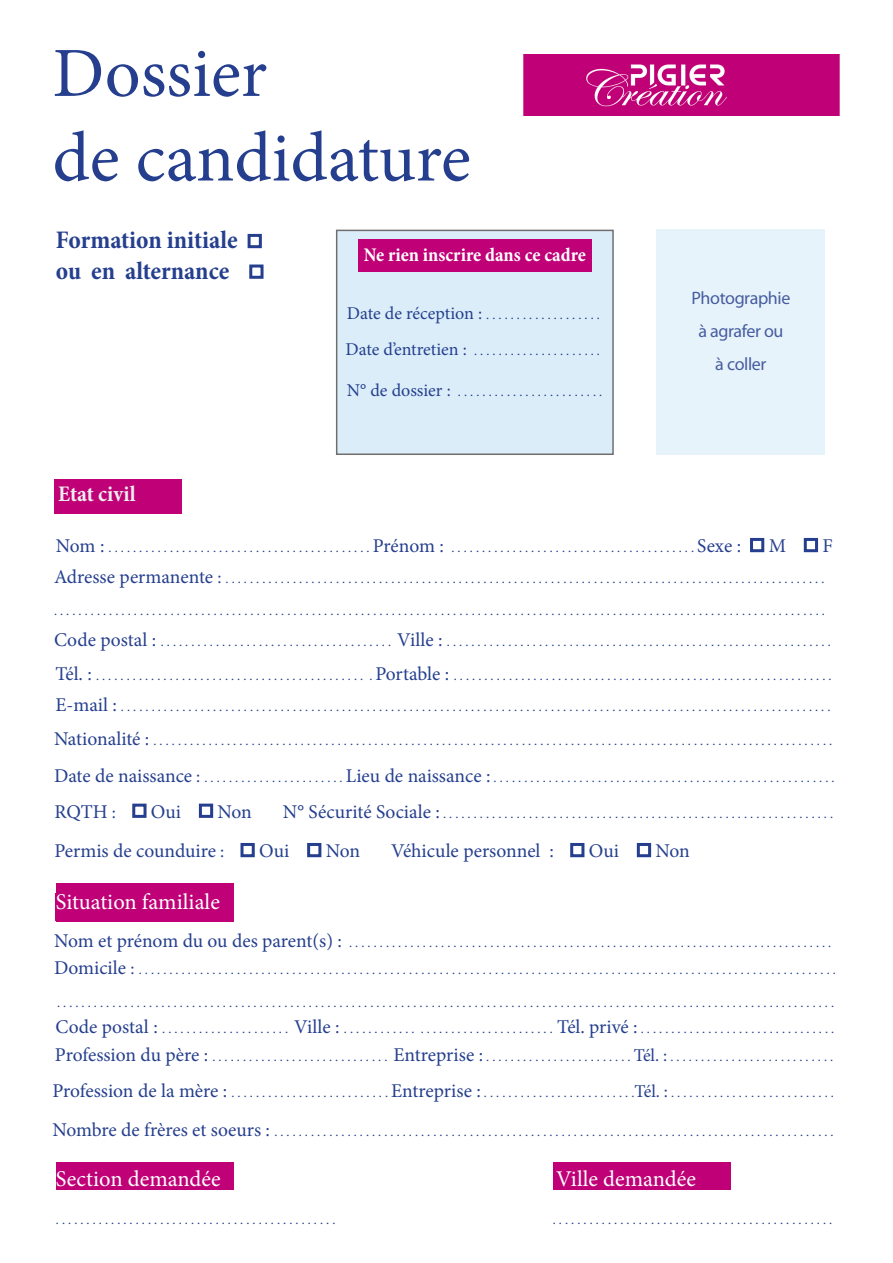
<style>
.page{position:relative;width:893px;height:1263px;background:#fff}
.page>*{position:absolute;margin:0;border:0;box-sizing:border-box;transform-origin:0 0}
.t1{font:70.5px "Minion Pro";color:#253f8e}
.t2{font:700 condensed 25.5px "Minion Pro";color:#253f8e}
.t3{font:22.5px "Minion Pro";color:#fff}
.t4{font:700 condensed 22.5px "Minion Pro";color:#eeeeef}
.t5{font:19.5px "Minion Pro";color:#253f8e}
.t6{font:700 condensed 19.5px "Minion Pro";color:#fff}
.t7{font:18px/33px "Myriad Pro";letter-spacing:-.02em;color:#253f8e;text-align:center}
.t8{font:13.5px "Minion Pro";color:#253f8e}
.s1{font-size:18px}
.s2{font-size:19.5px}
</style>
<div class="page">
<div style="left:657px;top:230px;width:168px;height:225px;background:#e7f3fb"></div>
<div style="left:337px;top:230px;width:276px;height:224px;background:#daedf9"></div>
<div style="left:358px;top:239px;width:234px;height:32px;background:#c00077"></div>
<div style="left:54px;top:479px;width:127px;height:34px;background:#c00077"></div>
<div style="left:750px;top:538px;width:14px;height:14px;border:3px solid #253f8e"></div>
<div style="left:804px;top:538px;width:14px;height:14px;border:3px solid #253f8e"></div>
<div style="left:56px;top:882px;width:178px;height:39px;background:#c00077"></div>
<div style="left:553px;top:1163px;width:178px;height:27px;background:#c00077"></div>
<div style="left:56px;top:1163px;width:178px;height:27px;background:#c00077"></div>
<img style="left:523px;top:54px;width:316px;height:62px">
<div style="left:248px;top:234px;width:14px;height:14px;border:3px solid #253f8e"></div>
<div style="left:249px;top:264px;width:15px;height:15px;border:3px solid #253f8e"></div>
<div style="left:132px;top:804px;width:15px;height:14px;border:3px solid #253f8e"></div>
<div style="left:199px;top:804px;width:14px;height:14px;border:3px solid #253f8e"></div>
<div style="left:240px;top:843px;width:15px;height:14px;border:3px solid #253f8e"></div>
<div style="left:307px;top:843px;width:14px;height:14px;border:3px solid #253f8e"></div>
<div style="left:570px;top:843px;width:14px;height:14px;border:3px solid #253f8e"></div>
<div style="left:637px;top:843px;width:14px;height:14px;border:3px solid #253f8e"></div>
<p class="t1" style="left:52px;top:26px;width:216px">Dossier</p>
<p class="t1" style="left:52px;top:111px;width:420px">de candidature</p>
<p class="t2" style="left:56px;top:222px;width:183px">Formation initiale</p>
<p class="t2" style="left:56px;top:253px;width:175px">ou en alternance</p>
<p class="t6" style="left:364px;top:241px;width:224px">Ne rien inscrire dans ce cadre</p>
<p class="t8" style="left:347px;top:306px;width:255px"><span class="s1">Date de réception :</span> . . . . . . . . . . . . . . . . . . .</p>
<p class="t8" style="left:345px;top:342px;width:256px"><span class="s1">Date d’entretien :</span> . . . . . . . . . . . . . . . . . . . . .</p>
<p class="t8" style="left:347px;top:382px;width:257px"><span class="s1">N° de dossier :</span> . . . . . . . . . . . . . . . . . . . . . . . .</p>
<h3 class="t7" style="left:691px;top:281px;width:101px">Photographie à agrafer ou<br>à coller</h3>
<p class="t4" style="left:58px;top:478px;width:79px">Etat civil</p>
<p class="t8" style="left:56px;top:539px;width:687px"><span class="s2">Nom :</span> . . . . . . . . . . . . . . . . . . . . . . . . . . . . . . . . . . . . . . . . . . . <span class="s2">Prénom :</span> . . . . . . . . . . . . . . . . . . . . . . . . . . . . . . . . . . . . . . . . <span class="s2">Sexe :</span></p>
<p class="t5" style="left:769px;top:533px;width:19px">M</p>
<p class="t5" style="left:822px;top:533px;width:12px">F</p>
<p class="t8" style="left:54px;top:569px;width:772px"><span class="s2">Adresse permanente</span> <span class="s1">:</span> . . . . . . . . . . . . . . . . . . . . . . . . . . . . . . . . . . . . . . . . . . . . . . . . . . . . . . . . . . . . . . . . . . . . . . . . . . . . . . . . . . . . . . . . . . . . . . . . . .</p>
<p class="t8" style="left:54px;top:601px;width:772px">. . . . . . . . . . . . . . . . . . . . . . . . . . . . . . . . . . . . . . . . . . . . . . . . . . . . . . . . . . . . . . . . . . . . . . . . . . . . . . . . . . . . . . . . . . . . . . . . . . . . . . . . . . . . . . . . . . . . . . . . . . . . . .</p>
<p class="t8" style="left:54px;top:632px;width:778px"><span class="s2">Code postal :</span> . . . . . . . . . . . . . . . . . . . . . . . . . . . . . . . . . . . . . . <span class="s2">Ville :</span> . . . . . . . . . . . . . . . . . . . . . . . . . . . . . . . . . . . . . . . . . . . . . . . . . . . . . . . . . . . . . . .</p>
<p class="t8" style="left:55px;top:667px;width:778px"><span class="s2">Tél. :</span> . . . . . . . . . . . . . . . . . . . . . . . . . . . . . . . . . . . . . . . . . . . . . <span class="s2">Portable :</span> . . . . . . . . . . . . . . . . . . . . . . . . . . . . . . . . . . . . . . . . . . . . . . . . . . . . . . . . . . . . . .</p>
<p class="t8" style="left:55px;top:698px;width:776px"><span class="s2">E-mail :</span> . . . . . . . . . . . . . . . . . . . . . . . . . . . . . . . . . . . . . . . . . . . . . . . . . . . . . . . . . . . . . . . . . . . . . . . . . . . . . . . . . . . . . . . . . . . . . . . . . . . . . . . . . . . . . . . . . . . .</p>
<p class="t8" style="left:54px;top:732px;width:780px"><span class="s2">Nationalité :</span> . . . . . . . . . . . . . . . . . . . . . . . . . . . . . . . . . . . . . . . . . . . . . . . . . . . . . . . . . . . . . . . . . . . . . . . . . . . . . . . . . . . . . . . . . . . . . . . . . . . . . . . . . . . . . . .</p>
<p class="t8" style="left:54px;top:768px;width:782px"><span class="s2">Date de naissance</span> <span class="s1">:</span> . . . . . . . . . . . . . . . . . . . . . . . <span class="s2">Lieu de naissance :</span> . . . . . . . . . . . . . . . . . . . . . . . . . . . . . . . . . . . . . . . . . . . . . . . . . . . . . . . .</p>
<p class="t5" style="left:54px;top:798px;width:63px">RQTH <span class="s1">:</span></p>
<p class="t5" style="left:151px;top:798px;width:32px">Oui</p>
<p class="t5" style="left:218px;top:798px;width:36px">Non</p>
<p class="t8" style="left:283px;top:804px;width:552px"><span class="s2">N° Sécurité Sociale :</span> . . . . . . . . . . . . . . . . . . . . . . . . . . . . . . . . . . . . . . . . . . . . . . . . . . . . . . . . . . . . . . . .</p>
<p class="t5" style="left:54px;top:838px;width:171px">Permis de counduire <span class="s1">:</span></p>
<p class="t5" style="left:259px;top:838px;width:32px">Oui</p>
<p class="t5" style="left:326px;top:838px;width:36px">Non</p>
<p class="t5" style="left:391px;top:838px;width:164px">Véhicule personnel :</p>
<p class="t5" style="left:589px;top:838px;width:32px">Oui</p>
<p class="t5" style="left:655px;top:838px;width:36px">Non</p>
<p class="t3" style="left:56px;top:887px;width:165px">Situation familiale</p>
<p class="t8" style="left:54px;top:933px;width:779px"><span class="s2">Nom et prénom du ou des parent(s) :</span> . . . . . . . . . . . . . . . . . . . . . . . . . . . . . . . . . . . . . . . . . . . . . . . . . . . . . . . . . . . . . . . . . . . . . . . . . . . . . . .</p>
<p class="t8" style="left:54px;top:961px;width:783px"><span class="s2">Domicile</span> <span class="s1">:</span> . . . . . . . . . . . . . . . . . . . . . . . . . . . . . . . . . . . . . . . . . . . . . . . . . . . . . . . . . . . . . . . . . . . . . . . . . . . . . . . . . . . . . . . . . . . . . . . . . . . . . . . . . . . . . . . . . .</p>
<p class="t8" style="left:57px;top:993px;width:779px">. . . . . . . . . . . . . . . . . . . . . . . . . . . . . . . . . . . . . . . . . . . . . . . . . . . . . . . . . . . . . . . . . . . . . . . . . . . . . . . . . . . . . . . . . . . . . . . . . . . . . . . . . . . . . . . . . . . . . . . . . . . . . . .</p>
<p class="t8" style="left:55px;top:1019px;width:780px"><span class="s2">Code postal :</span> . . . . . . . . . . . . . . . . . . . . . <span class="s2">Ville :</span> . . . . . . . . . . . . . . . . . . . . . . . . . . . . . . . . . . <span class="s2">Tél. privé :</span> . . . . . . . . . . . . . . . . . . . . . . . . . . . . . . . .</p>
<p class="t8" style="left:55px;top:1048px;width:780px"><span class="s2">Profession du père :</span> . . . . . . . . . . . . . . . . . . . . . . . . . . . . . <span class="s2">Entreprise :</span> . . . . . . . . . . . . . . . . . . . . . . . . <span class="s1">Tél. :</span> . . . . . . . . . . . . . . . . . . . . . . . . . . .</p>
<p class="t8" style="left:52px;top:1084px;width:783px"><span class="s2">Profession de la mère :</span> . . . . . . . . . . . . . . . . . . . . . . . . . . <span class="s2">Entreprise :</span> . . . . . . . . . . . . . . . . . . . . . . . . .<span class="s1">Tél. :</span> . . . . . . . . . . . . . . . . . . . . . . . . . . .</p>
<p class="t8" style="left:52px;top:1123px;width:783px"><span class="s2">Nombre de frères et soeurs :</span> . . . . . . . . . . . . . . . . . . . . . . . . . . . . . . . . . . . . . . . . . . . . . . . . . . . . . . . . . . . . . . . . . . . . . . . . . . . . . . . . . . . . . . . . . . . .</p>
<p class="t3" style="left:56px;top:1163px;width:166px">Section demandée</p>
<p class="t3" style="left:556px;top:1163px;width:141px">Ville demandée</p>
<p class="t8" style="left:56px;top:1211px;width:281px">. . . . . . . . . . . . . . . . . . . . . . . . . . . . . . . . . . . . . . . . . . . . . .</p>
<p class="t8" style="left:553px;top:1211px;width:281px">. . . . . . . . . . . . . . . . . . . . . . . . . . . . . . . . . . . . . . . . . . . . . .</p>
</div>
